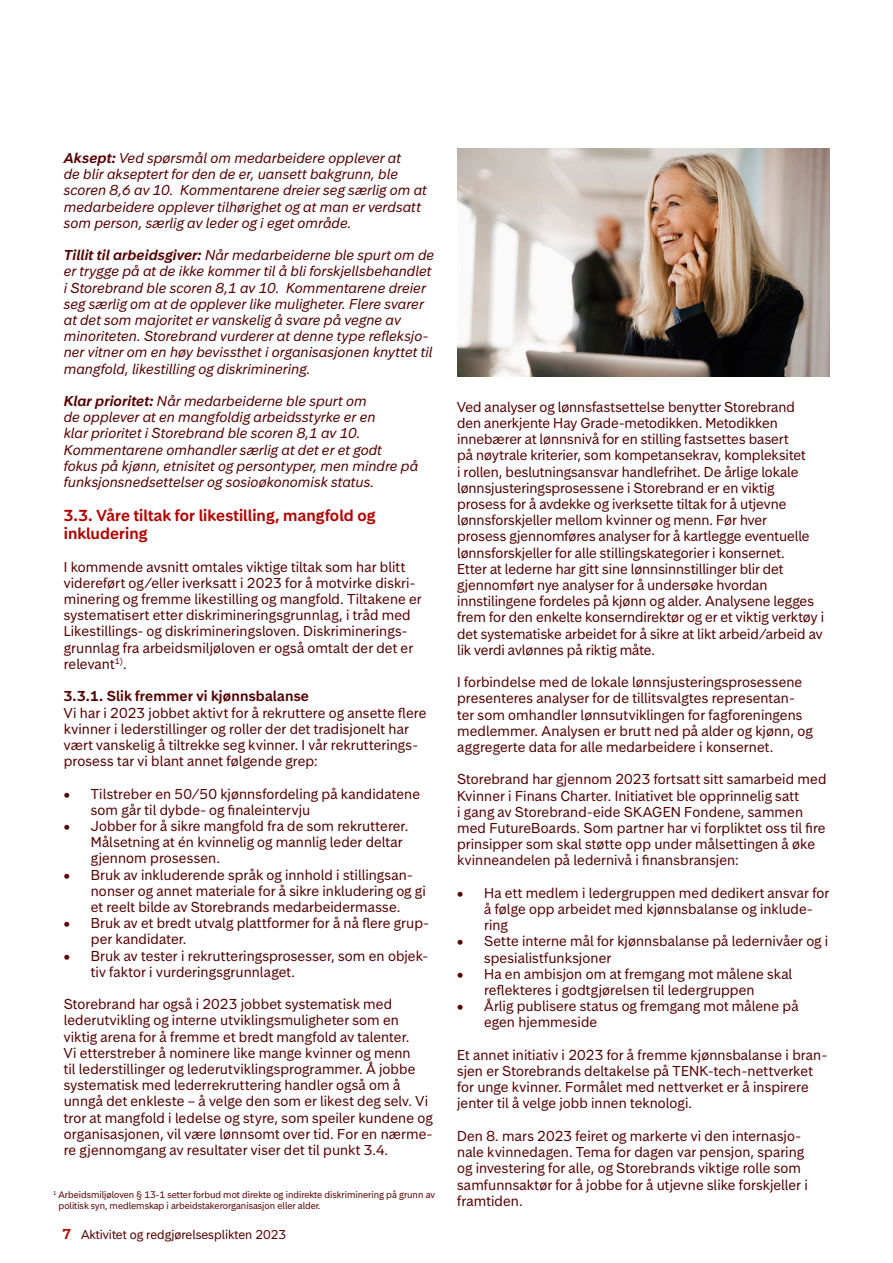
<style>
.page{position:relative;width:893px;height:1263px;background:#fff}
.page>*{position:absolute;margin:0;border:0;box-sizing:border-box;transform-origin:0 0}
.Sub1_body_text_red_-_10pt{font:600 15px/18px "Storebrand Text";letter-spacing:.005em;color:#b20000}
.Body_text_extra_dark_red_-_9pt{font:13.5px/16.2px "Storebrand Text";letter-spacing:.005em;color:#560000}
.Body_text_extra_dark_red_-_9pt-2{font:italic 13.5px/16.2px "Storebrand Text";letter-spacing:.005em;color:#560000}
.Sub2_body_text_extra_dark_red_-_9pt{font:600 13.5px "Storebrand Text";letter-spacing:.01em;color:#560000}
.t1{font:12px "Storebrand Text";color:#560000}
.Blankettnummer{font:9px/10.8px "Storebrand Text";color:#560000}
.s1{font-weight:600}
.s2{font-weight:600;font-size:13.5px;color:#b20000}
</style>
<div class="page">
<img style="left:457px;top:149px;width:372px;height:227px">
<p class="Body_text_extra_dark_red_-_9pt-2" style="left:64px;top:150px;width:364px"><span class="s1">Aksept:</span> Ved spørsmål om medarbeidere opplever at<br>de blir akseptert for den de er, uansett bakgrunn, ble scoren 8,6 av 10. Kommentarene dreier seg særlig om at medarbeidere opplever tilhørighet og at man er verdsatt som person, særlig av leder og i eget område.</p>
<p class="Body_text_extra_dark_red_-_9pt-2" style="left:64px;top:247px;width:372px"><span class="s1">Tillit til arbeidsgiver:</span> Når medarbeiderne ble spurt om de er trygge på at de ikke kommer til å bli forskjellsbehandlet i Storebrand ble scoren 8,1 av 10. Kommentarene dreier seg særlig om at de opplever like muligheter. Flere svarer at det som majoritet er vanskelig å svare på vegne av minoriteten. Storebrand vurderer at denne type refleksjo&shy;ner vitner om en høy bevissthet i organisasjonen knyttet til mangfold, likestilling og diskriminering.</p>
<p class="Body_text_extra_dark_red_-_9pt-2" style="left:64px;top:393px;width:356px"><span class="s1">Klar prioritet:</span> Når medarbeiderne ble spurt om<br>de opplever at en mangfoldig arbeidsstyrke er en<br>klar prioritet i Storebrand ble scoren 8,1 av 10.<br>Kommentarene omhandler særlig at det er et godt fokus på kjønn, etnisitet og persontyper, men mindre på funksjonsnedsettelser og sosioøkonomisk status.</p>
<p class="Sub1_body_text_red_-_10pt" style="left:64px;top:506px;width:313px">3.3. Våre tiltak for likestilling, mangfold og inkludering</p>
<p class="Body_text_extra_dark_red_-_9pt" style="left:64px;top:558px;width:359px">I kommende avsnitt omtales viktige tiltak som har blitt videreført og/eller iverksatt i 2023 for å motvirke diskri&shy;minering og fremme likestilling og mangfold. Tiltakene er systematisert etter diskrimineringsgrunnlag, i tråd med Likestillings- og diskrimineringsloven. Diskriminerings&shy;grunnlag fra arbeidsmiljøloven er også omtalt der det er relevant<sup>1)</sup>.</p>
<p class="Sub2_body_text_extra_dark_red_-_9pt" style="left:64px;top:687px;width:247px">3.3.1. Slik fremmer vi kjønnsbalanse</p>
<p class="Body_text_extra_dark_red_-_9pt" style="left:64px;top:704px;width:364px">Vi har i 2023 jobbet aktivt for å rekruttere og ansette flere kvinner i lederstillinger og roller der det tradisjonelt har vært vanskelig å tiltrekke seg kvinner. I vår rekrutterings&shy;prosess tar vi blant annet følgende grep:</p>
<p class="Body_text_extra_dark_red_-_9pt" style="left:91px;top:785px;width:331px;text-indent:-27px">• Tilstreber en 50/50 kjønnsfordeling på kandidatene som går til dybde- og finaleintervju</p>
<p class="Body_text_extra_dark_red_-_9pt" style="left:91px;top:818px;width:319px;text-indent:-27px">• Jobber for å sikre mangfold fra de som rekrutterer.<br>Målsetning at én kvinnelig og mannlig leder deltar gjennom prosessen.</p>
<p class="Body_text_extra_dark_red_-_9pt" style="left:91px;top:866px;width:337px;text-indent:-27px">• Bruk av inkluderende språk og innhold i stillingsan&shy;nonser og annet materiale for å sikre inkludering og gi et reelt bilde av Storebrands medarbeidermasse.</p>
<p class="Body_text_extra_dark_red_-_9pt" style="left:91px;top:915px;width:340px;text-indent:-27px">• Bruk av et bredt utvalg plattformer for å nå flere grup&shy;per kandidater.</p>
<p class="Body_text_extra_dark_red_-_9pt" style="left:91px;top:947px;width:339px;text-indent:-27px">• Bruk av tester i rekrutteringsprosesser, som en objek&shy;tiv faktor i vurderingsgrunnlaget.</p>
<p class="Body_text_extra_dark_red_-_9pt" style="left:64px;top:996px;width:370px">Storebrand har også i 2023 jobbet systematisk med lederutvikling og interne utviklingsmuligheter som en viktig arena for å fremme et bredt mangfold av talenter.<br>Vi etterstreber å nominere like mange kvinner og menn<br>til lederstillinger og lederutviklingsprogrammer. Å jobbe systematisk med lederrekruttering handler også om å unngå det enkleste – å velge den som er likest deg selv. Vi tror at mangfold i ledelse og styre, som speiler kundene og organisasjonen, vil være lønnsomt over tid. For en nærme&shy;re gjennomgang av resultater viser det til punkt 3.4.</p>
<p class="Blankettnummer" style="left:59px;top:1189px;width:378px;text-indent:-5px"><sup>1</sup> Arbeidsmiljøloven § 13-1 setter forbud mot direkte og indirekte diskriminering på grunn av politisk syn, medlemskap i arbeidstakerorganisasjon eller alder.</p>
<p class="t1" style="left:62px;top:1226px;width:225px"><span class="s2">7</span> Aktivitet og redgjørelsesplikten 2023</p>
<p class="Body_text_extra_dark_red_-_9pt" style="left:457px;top:399px;width:369px">Ved analyser og lønnsfastsettelse benytter Storebrand<br>den anerkjente Hay Grade-metodikken. Metodikken innebærer at lønnsnivå for en stilling fastsettes basert<br>på nøytrale kriterier, som kompetansekrav, kompleksitet<br>i rollen, beslutningsansvar handlefrihet. De årlige lokale lønnsjusteringsprosessene i Storebrand er en viktig prosess for å avdekke og iverksette tiltak for å utjevne lønnsforskjeller mellom kvinner og menn. Før hver<br>prosess gjennomføres analyser for å kartlegge eventuelle lønnsforskjeller for alle stillingskategorier i konsernet.<br>Etter at lederne har gitt sine lønnsinnstillinger blir det gjennomført nye analyser for å undersøke hvordan innstilingene fordeles på kjønn og alder. Analysene legges frem for den enkelte konserndirektør og er et viktig verktøy i det systematiske arbeidet for å sikre at likt arbeid/arbeid av lik verdi avlønnes på riktig måte.</p>
<p class="Body_text_extra_dark_red_-_9pt" style="left:457px;top:674px;width:357px">I forbindelse med de lokale lønnsjusteringsprosessene presenteres analyser for de tillitsvalgtes representan&shy;ter som omhandler lønnsutviklingen for fagforeningens medlemmer. Analysen er brutt ned på alder og kjønn, og aggregerte data for alle medarbeidere i konsernet.</p>
<p class="Body_text_extra_dark_red_-_9pt" style="left:457px;top:771px;width:371px">Storebrand har gjennom 2023 fortsatt sitt samarbeid med Kvinner i Finans Charter. Initiativet ble opprinnelig satt<br>i gang av Storebrand-eide SKAGEN Fondene, sammen med FutureBoards. Som partner har vi forpliktet oss til fire prinsipper som skal støtte opp under målsettingen å øke kvinneandelen på ledernivå i finansbransjen:</p>
<p class="Body_text_extra_dark_red_-_9pt" style="left:484px;top:885px;width:347px;text-indent:-27px">• Ha ett medlem i ledergruppen med dedikert ansvar for å følge opp arbeidet med kjønnsbalanse og inklude&shy;ring</p>
<p class="Body_text_extra_dark_red_-_9pt" style="left:484px;top:933px;width:346px;text-indent:-27px">• Sette interne mål for kjønnsbalanse på ledernivåer og i spesialistfunksjoner</p>
<p class="Body_text_extra_dark_red_-_9pt" style="left:484px;top:966px;width:310px;text-indent:-27px">• Ha en ambisjon om at fremgang mot målene skal reflekteres i godtgjørelsen til ledergruppen</p>
<p class="Body_text_extra_dark_red_-_9pt" style="left:484px;top:998px;width:316px;text-indent:-27px">• Årlig publisere status og fremgang mot målene på egen hjemmeside</p>
<p class="Body_text_extra_dark_red_-_9pt" style="left:457px;top:1047px;width:372px">Et annet initiativ i 2023 for å fremme kjønnsbalanse i bran&shy;sjen er Storebrands deltakelse på TENK-tech-nettverket for unge kvinner. Formålet med nettverket er å inspirere jenter til å velge jobb innen teknologi.</p>
<p class="Body_text_extra_dark_red_-_9pt" style="left:457px;top:1128px;width:352px">Den 8. mars 2023 feiret og markerte vi den internasjo&shy;nale kvinnedagen. Tema for dagen var pensjon, sparing og investering for alle, og Storebrands viktige rolle som samfunnsaktør for å jobbe for å utjevne slike forskjeller i framtiden.</p>
</div>
